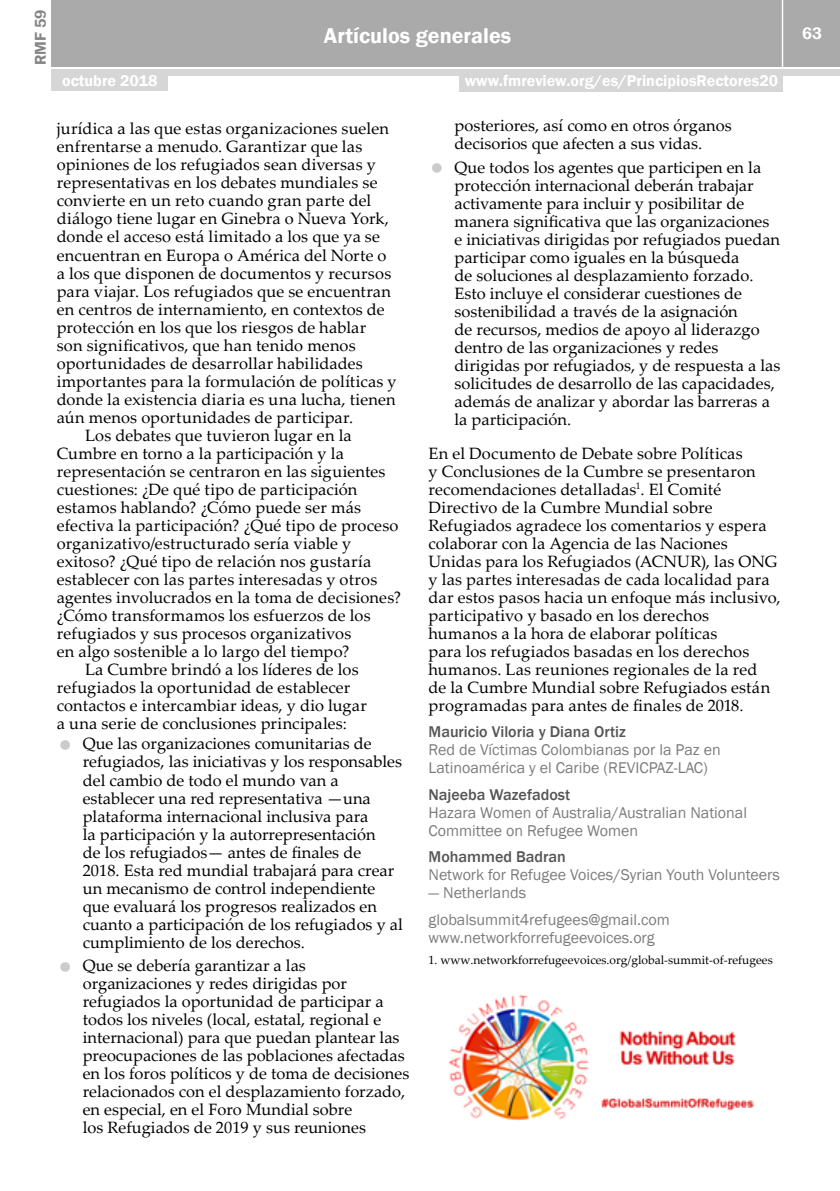
<style>
.page{position:relative;width:840px;height:1191px;background:#fff}
.page>*{position:absolute;margin:0;border:0;box-sizing:border-box;transform-origin:0 0}
.t1{font:600 22px "Franklin Gothic";color:#fff}
.t2{font:600 17px "Franklin Gothic";color:#fff}
.t3{font:16.4px/18px "Palatino Linotype";color:#000}
.t4{font:16px/18px "Franklin Gothic";color:#7c7c7c}
.t5{font:500 16px "Franklin Gothic";color:#555}
.t6{font:600 16px "Franklin Gothic";color:#fff}
.t7{font:600 16px "Franklin Gothic";color:#858585}
.t8{font:12px "Palatino Linotype";color:#000}
</style>
<div class="page">
<div style="left:52px;top:0;width:787px;height:66px;background:#aaa"></div>
<div style="left:52px;top:69px;width:787px;height:6px;background:#d6d6d6"></div>
<hr style="left:781px;top:0;width:1px;height:68px;background:#fff">
<div style="left:459px;top:74px;width:323px;height:18px;background:#d6d6d6"></div>
<div style="left:52px;top:73px;width:116px;height:18px;background:#d6d6d6"></div>
<img style="left:448px;top:994px;width:306px;height:127px">
<p class="t7" style="left:31px;top:65px;width:57px;rotate:-90deg">RMF 59</p>
<h1 class="t1" style="left:324px;top:22px;width:189px">Artículos generales</h1>
<p class="t6" style="left:62px;top:71px;width:97px">octubre 2018</p>
<p class="t6" style="left:464px;top:71px;width:315px">www.fmreview.org/es/PrincipiosRectores20</p>
<p class="t3" style="left:57px;top:119px;width:333px">jurídica a las que estas organizaciones suelen</p>
<p class="t3" style="left:57px;top:137px;width:307px">enfrentarse a menudo. Garantizar que las</p>
<p class="t3" style="left:57px;top:155px;width:320px">opiniones de los refugiados sean diversas y</p>
<p class="t3" style="left:57px;top:173px;width:322px">representativas en los debates mundiales se</p>
<p class="t3" style="left:57px;top:191px;width:316px">convierte en un reto cuando gran parte del</p>
<p class="t3" style="left:57px;top:209px;width:333px">diálogo tiene lugar en Ginebra o Nueva York,</p>
<p class="t3" style="left:57px;top:227px;width:325px">donde el acceso está limitado a los que ya se</p>
<p class="t3" style="left:57px;top:245px;width:331px">encuentran en Europa o América del Norte o</p>
<p class="t3" style="left:57px;top:263px;width:336px">a los que disponen de documentos y recursos</p>
<p class="t3" style="left:57px;top:281px;width:335px">para viajar. Los refugiados que se encuentran</p>
<p class="t3" style="left:57px;top:299px;width:329px">en centros de internamiento, en contextos de</p>
<p class="t3" style="left:57px;top:317px;width:311px">protección en los que los riesgos de hablar</p>
<p class="t3" style="left:57px;top:335px;width:300px">son significativos, que han tenido menos</p>
<p class="t3" style="left:57px;top:353px;width:307px">oportunidades de desarrollar habilidades</p>
<p class="t3" style="left:57px;top:371px;width:341px">importantes para la formulación de políticas y</p>
<p class="t3" style="left:57px;top:389px;width:340px">donde la existencia diaria es una lucha, tienen</p>
<p class="t3" style="left:57px;top:407px;width:298px">aún menos oportunidades de participar.</p>
<p class="t3" style="left:85px;top:425px;width:268px">Los debates que tuvieron lugar en la</p>
<p class="t3" style="left:57px;top:443px;width:288px">Cumbre en torno a la participación y la</p>
<p class="t3" style="left:57px;top:461px;width:330px">representación se centraron en las siguientes</p>
<p class="t3" style="left:57px;top:479px;width:302px">cuestiones: ¿De qué tipo de participación</p>
<p class="t3" style="left:57px;top:497px;width:306px">estamos hablando? ¿Cómo puede ser más</p>
<p class="t3" style="left:57px;top:515px;width:343px">efectiva la participación? ¿Qué tipo de proceso</p>
<p class="t3" style="left:57px;top:533px;width:296px">organizativo/estructurado sería viable y</p>
<p class="t3" style="left:57px;top:551px;width:316px">exitoso? ¿Qué tipo de relación nos gustaría</p>
<p class="t3" style="left:57px;top:569px;width:322px">establecer con las partes interesadas y otros</p>
<p class="t3" style="left:57px;top:587px;width:345px">agentes involucrados en la toma de decisiones?</p>
<p class="t3" style="left:57px;top:605px;width:315px">¿Cómo transformamos los esfuerzos de los</p>
<p class="t3" style="left:57px;top:623px;width:296px">refugiados y sus procesos organizativos</p>
<p class="t3" style="left:57px;top:641px;width:294px">en algo sostenible a lo largo del tiempo?</p>
<p class="t3" style="left:85px;top:659px;width:275px">La Cumbre brindó a los líderes de los</p>
<p class="t3" style="left:57px;top:677px;width:295px">refugiados la oportunidad de establecer</p>
<p class="t3" style="left:57px;top:695px;width:311px">contactos e intercambiar ideas, y dio lugar</p>
<p class="t3" style="left:57px;top:713px;width:291px">a una serie de conclusiones principales:</p>
<p class="t3" style="left:83px;top:734px;width:321px">Que las organizaciones comunitarias de refugiados, las iniciativas y los responsables del cambio de todo el mundo van a establecer una red representativa —una plataforma internacional inclusiva para<br>la participación y la autorrepresentación<br>de los refugiados— antes de finales de<br>2018. Esta red mundial trabajará para crear un mecanismo de control independiente que evaluará los progresos realizados en cuanto a participación de los refugiados y al cumplimiento de los derechos.</p>
<p class="t3" style="left:83px;top:956px;width:328px">Que se debería garantizar a las organizaciones y redes dirigidas por refugiados la oportunidad de participar a todos los niveles (local, estatal, regional e internacional) para que puedan plantear las preocupaciones de las poblaciones afectadas en los foros políticos y de toma de decisiones relacionados con el desplazamiento forzado, en especial, en el Foro Mundial sobre<br>los Refugiados de 2019 y sus reuniones</p>
<p class="t3" style="left:454px;top:116px;width:278px">posteriores, así como en otros órganos decisorios que afecten a sus vidas.</p>
<p class="t3" style="left:454px;top:158px;width:327px">Que todos los agentes que participen en la protección internacional deberán trabajar activamente para incluir y posibilitar de manera significativa que las organizaciones e iniciativas dirigidas por refugiados puedan participar como iguales en la búsqueda<br>de soluciones al desplazamiento forzado.<br>Esto incluye el considerar cuestiones de sostenibilidad a través de la asignación<br>de recursos, medios de apoyo al liderazgo dentro de las organizaciones y redes dirigidas por refugiados, y de respuesta a las solicitudes de desarrollo de las capacidades, además de analizar y abordar las barreras a la participación.</p>
<p class="t3" style="left:428px;top:443px;width:353px">En el Documento de Debate sobre Políticas<br>y Conclusiones de la Cumbre se presentaron recomendaciones detalladas<sup>1</sup>. El Comité Directivo de la Cumbre Mundial sobre Refugiados agradece los comentarios y espera colaborar con la Agencia de las Naciones Unidas para los Refugiados (ACNUR), las ONG y las partes interesadas de cada localidad para dar estos pasos hacia un enfoque más inclusivo, participativo y basado en los derechos humanos a la hora de elaborar políticas<br>para los refugiados basadas en los derechos humanos. Las reuniones regionales de la red<br>de la Cumbre Mundial sobre Refugiados están programadas para antes de finales de 2018.</p>
<p class="t5" style="left:428px;top:722px;width:199px">Mauricio Viloria y Diana Ortiz</p>
<p class="t4" style="left:428px;top:741px;width:293px">Red de Víctimas Colombianas por la Paz en<br>Latinoamérica y el Caribe (REVICPAZ-LAC)</p>
<p class="t5" style="left:428px;top:784px;width:143px">Najeeba Wazefadost</p>
<p class="t4" style="left:428px;top:803px;width:320px">Hazara Women of Australia/Australian National<br>Committee on Refugee Women</p>
<p class="t5" style="left:428px;top:847px;width:139px">Mohammed Badran</p>
<p class="t4" style="left:428px;top:866px;width:352px">Network for Refugee Voices/Syrian Youth Volunteers</p>
<p class="t4" style="left:428px;top:880px;width:243px;line-height:26.6px">— Netherlands globalsummit4refugees@gmail.com</p>
<p class="t4" style="left:428px;top:928px;width:228px">www.networkforrefugeevoices.org</p>
<p class="t8" style="left:428px;top:951px;width:345px">1. www.networkforrefugeevoices.org/global-summit-of-refugees</p>
<p class="t2" style="left:801px;top:23px;width:21px">63</p>
</div>
